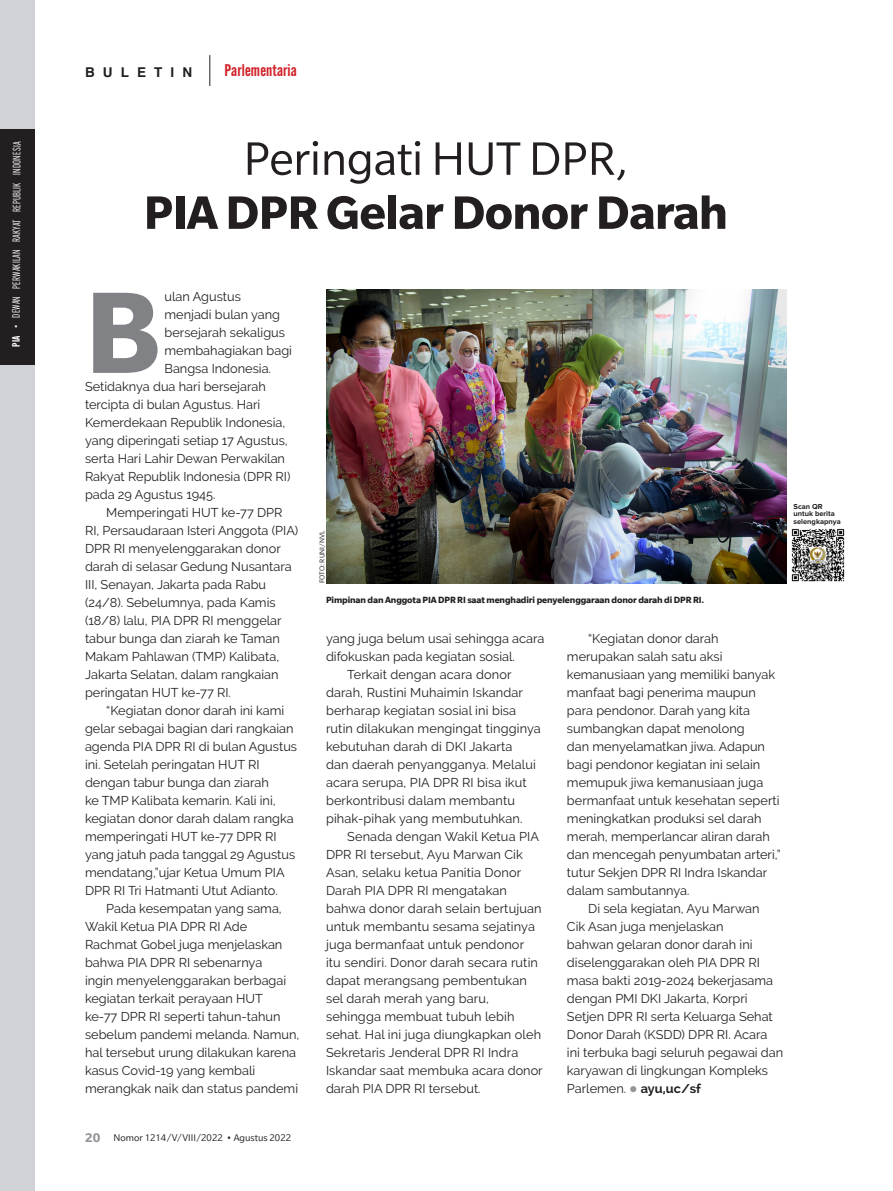
<style>
.page{position:relative;width:893px;height:1191px;background:#fff}
.page>*{position:absolute;margin:0;border:0;box-sizing:border-box;transform-origin:0 0}
.BODY_NEW{font:700 126.15px "Slate";color:#808285}
.JUDUL_NEW{font:700 51px/54px "Slate";letter-spacing:-.01em;color:#231f20;text-align:center}
.t1{font:600 16.5px "Alternate Gothic Cond ATF";letter-spacing:.01em;color:#d1232a}
.t2{font:700 13.5px "Helvetica";letter-spacing:.6em;color:#231f20}
.BODY_NEW-2{font:12.75px/18px "Raleway";color:#231f20}
.t3{font:10.5px "Alternate Gothic Cond ATF";letter-spacing:.015em;color:#fff}
.t4{font:10.5px "Slate";color:#231f20}
.CAPTION_NEW{font:700 9.75px "Slate";letter-spacing:-.01em;color:#231f20}
.t5{font:700 7.5px/7.5px "Proxima Nova";color:#231f20}
.KREDIT_FOTO_NEW{font:7.5px "Slate";color:#231f20}
.s1{font-weight:600}
.s2{font-weight:400}
.s3{font-weight:700;font-size:13.5px;color:#939598}
.s4{color:#939598}
.s5{font-weight:700}
</style>
<div class="page">
<hr style="left:892px;top:0;width:1px;height:1191px;background:#d0d2d7">
<hr style="left:892px;top:129px;width:1px;height:236px;background:#231f20">
<div style="left:0;top:0;width:34px;height:1191px;background:#d0d2d7"></div>
<div style="left:0;top:129px;width:34px;height:236px;background:#231f20"></div>
<img style="left:791px;top:528px;width:54px;height:54px">
<img style="left:326px;top:289px;width:461px;height:294px">
<hr style="left:210px;top:55px;width:1px;height:31px;background:#231f20">
<p class="t3" style="left:10px;top:347px;width:206px;rotate:-90deg"><span class="s1">PIA</span> • DEWAN PERWAKILAN RAKYAT REPUBLIK INDONESIA</p>
<p class="t2" style="left:85px;top:63px;width:109px">BULETIN</p>
<p class="t1" style="left:225px;top:60px;width:74px">Parlementaria</p>
<p class="JUDUL_NEW" style="left:144px;top:131px;width:586px"><span class="s2">Peringati HUT DPR,<br></span>PIA DPR Gelar Donor Darah</p>
<p class="BODY_NEW" style="left:85px;top:263px;width:77px">B</p>
<p class="BODY_NEW-2" style="left:165px;top:287px;width:78px">ulan Agustus</p>
<p class="BODY_NEW-2" style="left:165px;top:305px;width:117px">menjadi bulan yang</p>
<p class="BODY_NEW-2" style="left:165px;top:323px;width:122px">bersejarah sekaligus</p>
<p class="BODY_NEW-2" style="left:165px;top:341px;width:129px">membahagiakan bagi</p>
<p class="BODY_NEW-2" style="left:165px;top:359px;width:108px">Bangsa Indonesia.</p>
<p class="BODY_NEW-2" style="left:85px;top:377px;width:182px">Setidaknya dua hari bersejarah</p>
<p class="BODY_NEW-2" style="left:85px;top:395px;width:177px">tercipta di bulan Agustus. Hari</p>
<p class="BODY_NEW-2" style="left:85px;top:413px;width:202px">Kemerdekaan Republik Indonesia,</p>
<p class="BODY_NEW-2" style="left:85px;top:431px;width:204px">yang diperingati setiap 17 Agustus,</p>
<p class="BODY_NEW-2" style="left:85px;top:449px;width:202px">serta Hari Lahir Dewan Perwakilan</p>
<p class="BODY_NEW-2" style="left:85px;top:467px;width:207px">Rakyat Republik Indonesia (DPR RI)</p>
<p class="BODY_NEW-2" style="left:85px;top:485px;width:132px">pada 29 Agustus 1945.</p>
<p class="BODY_NEW-2" style="left:85px;top:503px;width:215px;text-indent:21px">Memperingati HUT ke-77 DPR<br>RI, Persaudaraan Isteri Anggota (PIA)<br>DPR RI menyelenggarakan donor darah di selasar Gedung Nusantara<br>III, Senayan, Jakarta pada Rabu (24/8). Sebelumnya, pada Kamis (18/8) lalu, PIA DPR RI menggelar tabur bunga dan ziarah ke Taman<br>Makam Pahlawan (TMP) Kalibata,<br>Jakarta Selatan, dalam rangkaian peringatan HUT ke-77 RI.</p>
<p class="BODY_NEW-2" style="left:85px;top:701px;width:214px;text-indent:21px">“Kegiatan donor darah ini kami gelar sebagai bagian dari rangkaian agenda PIA DPR RI di bulan Agustus ini. Setelah peringatan HUT RI dengan tabur bunga dan ziarah<br>ke TMP Kalibata kemarin. Kali ini, kegiatan donor darah dalam rangka memperingati HUT ke-77 DPR RI yang jatuh pada tanggal 29 Agustus mendatang,”ujar Ketua Umum PIA<br>DPR RI Tri Hatmanti Utut Adianto.</p>
<p class="BODY_NEW-2" style="left:85px;top:899px;width:216px;text-indent:21px">Pada kesempatan yang sama,<br>Wakil Ketua PIA DPR RI Ade<br>Rachmat Gobel juga menjelaskan bahwa PIA DPR RI sebenarnya<br>ingin menyelenggarakan berbagai kegiatan terkait perayaan HUT<br>ke-77 DPR RI seperti tahun-tahun sebelum pandemi melanda. Namun, hal tersebut urung dilakukan karena kasus Covid-19 yang kembali merangkak naik dan status pandemi</p>
<p class="t4" style="left:85px;top:1132px;width:208px"><span class="s3">20</span> Nomor 1214/V/VIII/2022 • Agustus 2022</p>
<p class="KREDIT_FOTO_NEW" style="left:318px;top:583px;width:54px;rotate:-90deg">FOTO: RUNI/NVL</p>
<p class="CAPTION_NEW" style="left:326px;top:594px;width:380px">Pimpinan dan Anggota PIA DPR RI saat menghadiri penyelenggaraan donor darah di DPR RI.</p>
<p class="t5" style="left:793px;top:502px;width:31px">Scan QR</p>
<p class="t5" style="left:793px;top:510px;width:49px">untuk berita selengkapnya</p>
<p class="BODY_NEW-2" style="left:326px;top:629px;width:220px">yang juga belum usai sehingga acara difokuskan pada kegiatan sosial.</p>
<p class="BODY_NEW-2" style="left:326px;top:665px;width:216px;text-indent:21px">Terkait dengan acara donor darah, Rustini Muhaimin Iskandar berharap kegiatan sosial ini bisa rutin dilakukan mengingat tingginya kebutuhan darah di DKI Jakarta<br>dan daerah penyangganya. Melalui acara serupa, PIA DPR RI bisa ikut berkontribusi dalam membantu pihak-pihak yang membutuhkan.</p>
<p class="BODY_NEW-2" style="left:326px;top:827px;width:218px;text-indent:21px">Senada dengan Wakil Ketua PIA<br>DPR RI tersebut, Ayu Marwan Cik<br>Asan, selaku ketua Panitia Donor<br>Darah PIA DPR RI mengatakan bahwa donor darah selain bertujuan untuk membantu sesama sejatinya juga bermanfaat untuk pendonor<br>itu sendiri. Donor darah secara rutin dapat merangsang pembentukan sel darah merah yang baru, sehingga membuat tubuh lebih sehat. Hal ini juga diungkapkan oleh<br>Sekretaris Jenderal DPR RI Indra<br>Iskandar saat membuka acara donor darah PIA DPR RI tersebut.</p>
<p class="BODY_NEW-2" style="left:567px;top:629px;width:215px;text-indent:21px">“Kegiatan donor darah merupakan salah satu aksi kemanusiaan yang memiliki banyak manfaat bagi penerima maupun para pendonor. Darah yang kita sumbangkan dapat menolong<br>dan menyelamatkan jiwa. Adapun bagi pendonor kegiatan ini selain memupuk jiwa kemanusiaan juga bermanfaat untuk kesehatan seperti meningkatkan produksi sel darah merah, memperlancar aliran darah dan mencegah penyumbatan arteri,” tutur Sekjen DPR RI Indra Iskandar dalam sambutannya.</p>
<p class="BODY_NEW-2" style="left:567px;top:899px;width:218px;text-indent:21px">Di sela kegiatan, Ayu Marwan<br>Cik Asan juga menjelaskan<br>bahwan gelaran donor darah ini diselenggarakan oleh PIA DPR RI masa bakti 2019-2024 bekerjasama dengan PMI DKI Jakarta, Korpri<br>Setjen DPR RI serta Keluarga Sehat<br>Donor Darah (KSDD) DPR RI. Acara ini terbuka bagi seluruh pegawai dan karyawan di lingkungan Kompleks<br>Parlemen. <span class="s4">●</span> <span class="s5">ayu,uc/sf</span></p>
</div>
